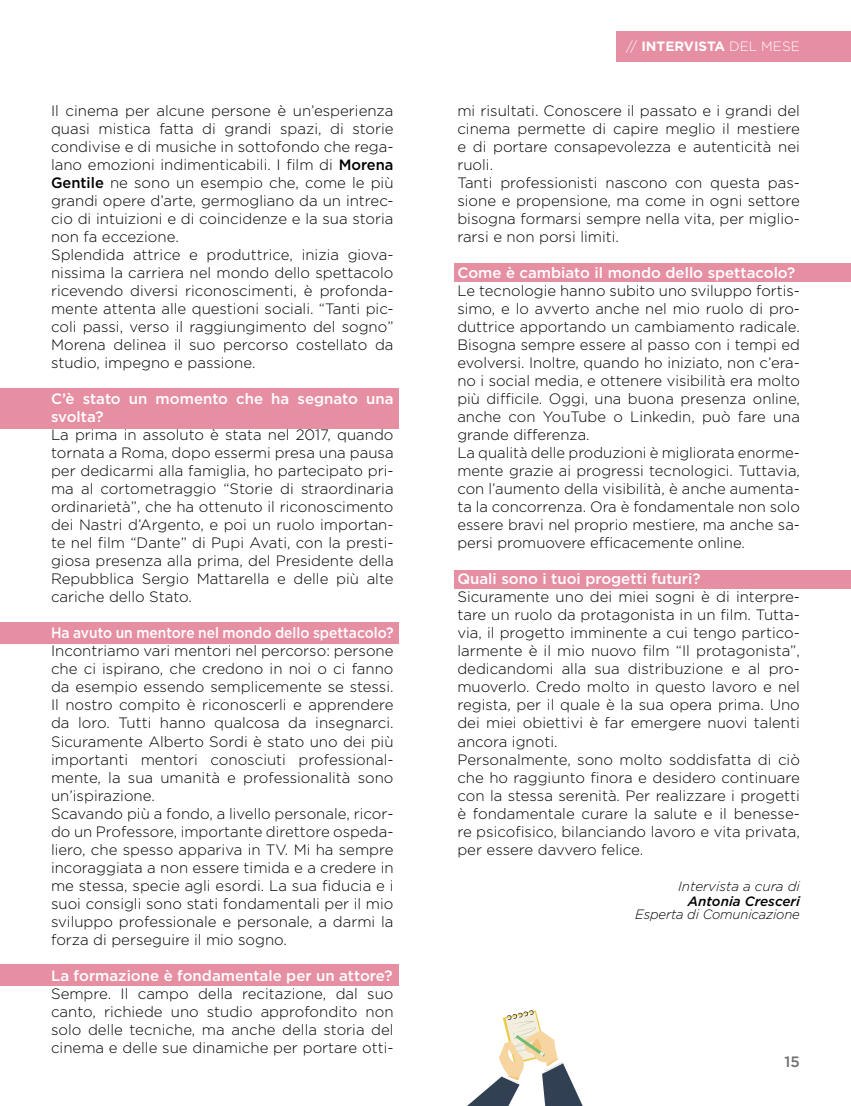
<style>
.page{position:relative;width:851px;height:1106px;background:#fff}
.page>*{position:absolute;margin:0;border:0;box-sizing:border-box;transform-origin:0 0}
.t1{font:300 15px/18px "Gotham";color:#000}
.t2{font:500 15px/18px "Gotham";color:#fff}
.t3{font:500 15px "Gotham";color:#fff;scale:.92 1}
.t4{font:500 15px "Gotham";color:#71706f}
.t5{font:italic 300 13.5px "Gotham";letter-spacing:-.01em;color:#000}
.t6{font:700 13.5px "Gotham";color:#fff}
.t7{font:italic 500 13.5px "Gotham";color:#000}
.s1{font-weight:500}
.s2{font-weight:300}
</style>
<div class="page">
<div style="left:0;top:388px;width:399px;height:40px;background:#e68fa3"></div>
<div style="left:0;top:622px;width:399px;height:21px;background:#e68fa3"></div>
<div style="left:0;top:964px;width:399px;height:21px;background:#e68fa3"></div>
<div style="left:454px;top:264px;width:396px;height:18px;background:#e68fa3"></div>
<div style="left:454px;top:570px;width:396px;height:18px;background:#e68fa3"></div>
<div style="left:616px;top:31px;width:234px;height:31px;background:#e68fa3"></div>
<svg style="left:467px;top:1010px;width:115px;height:96px"></svg>
<p class="t1" style="left:51px;top:101px;width:344px">Il cinema per alcune persone è un’esperienza quasi mistica fatta di grandi spazi, di storie condivise e di musiche in sottofondo che rega&shy;lano emozioni indimenticabili. I film di <span class="s1">Morena Gentile</span> ne sono un esempio che, come le più grandi opere d’arte, germogliano da un intrec&shy;cio di intuizioni e di coincidenze e la sua storia non fa eccezione.<br>Splendida attrice e produttrice, inizia giova&shy;nissima la carriera nel mondo dello spettacolo ricevendo diversi riconoscimenti, è profonda&shy;mente attenta alle questioni sociali. “Tanti pic&shy;coli passi, verso il raggiungimento del sogno” Morena delinea il suo percorso costellato da studio, impegno e passione.</p>
<p class="t2" style="left:51px;top:390px;width:344px">C’è stato un momento che ha segnato una svolta?</p>
<p class="t1" style="left:51px;top:425px;width:344px;text-align:justify">La prima in assoluto è stata nel 2017, quando tornata a Roma, dopo essermi presa una pausa per dedicarmi alla famiglia, ho partecipato pri&shy;ma al cortometraggio “Storie di straordinaria ordinarietà”, che ha ottenuto il riconoscimento dei Nastri d’Argento, e poi un ruolo importan&shy;te nel film “Dante” di Pupi Avati, con la presti&shy;giosa presenza alla prima, del Presidente della Repubblica Sergio Mattarella e delle più alte cariche dello Stato.</p>
<p class="t3" style="left:51px;top:623px;width:374px">Ha avuto un mentore nel mondo dello spettacolo?</p>
<p class="t1" style="left:51px;top:641px;width:344px">Incontriamo vari mentori nel percorso: persone che ci ispirano, che credono in noi o ci fanno da esempio essendo semplicemente se stessi.<br>Il nostro compito è riconoscerli e apprendere da loro. Tutti hanno qualcosa da insegnarci.<br>Sicuramente Alberto Sordi è stato uno dei più importanti mentori conosciuti professional&shy;mente, la sua umanità e professionalità sono un’ispirazione.<br>Scavando più a fondo, a livello personale, ricor&shy;do un Professore, importante direttore ospeda&shy;liero, che spesso appariva in TV. Mi ha sempre incoraggiata a non essere timida e a credere in me stessa, specie agli esordi. La sua fiducia e i suoi consigli sono stati fondamentali per il mio sviluppo professionale e personale, a darmi la forza di perseguire il mio sogno.</p>
<p class="t2" style="left:51px;top:966px;width:343px">La formazione è fondamentale per un attore?</p>
<p class="t1" style="left:51px;top:983px;width:344px;text-align:justify">Sempre. Il campo della recitazione, dal suo canto, richiede uno studio approfondito non solo delle tecniche, ma anche della storia del cinema e delle sue dinamiche per portare otti-</p>
<p class="t6" style="left:626px;top:37px;width:175px"><span class="s2">//</span> INTERVISTA <span class="s2">DEL MESE</span></p>
<p class="t1" style="left:457px;top:101px;width:344px">mi risultati. Conoscere il passato e i grandi del cinema permette di capire meglio il mestiere e di portare consapevolezza e autenticità nei ruoli.<br>Tanti professionisti nascono con questa pas&shy;sione e propensione, ma come in ogni settore bisogna formarsi sempre nella vita, per miglio&shy;rarsi e non porsi limiti.</p>
<p class="t2" style="left:457px;top:264px;width:339px">Come è cambiato il mondo dello spettacolo?</p>
<p class="t1" style="left:457px;top:281px;width:344px">Le tecnologie hanno subito uno sviluppo fortis&shy;simo, e lo avverto anche nel mio ruolo di pro&shy;duttrice apportando un cambiamento radicale.<br>Bisogna sempre essere al passo con i tempi ed evolversi. Inoltre, quando ho iniziato, non c’era&shy;no i social media, e ottenere visibilità era molto più difficile. Oggi, una buona presenza online, anche con YouTube o Linkedin, può fare una grande differenza.<br>La qualità delle produzioni è migliorata enorme&shy;mente grazie ai progressi tecnologici. Tuttavia, con l’aumento della visibilità, è anche aumenta&shy;ta la concorrenza. Ora è fondamentale non solo essere bravi nel proprio mestiere, ma anche sa&shy;persi promuovere efficacemente online.</p>
<p class="t2" style="left:457px;top:570px;width:244px">Quali sono i tuoi progetti futuri?</p>
<p class="t1" style="left:457px;top:587px;width:344px">Sicuramente uno dei miei sogni è di interpre&shy;tare un ruolo da protagonista in un film. Tutta&shy;via, il progetto imminente a cui tengo partico&shy;larmente è il mio nuovo film “Il protagonista”, dedicandomi alla sua distribuzione e al pro&shy;muoverlo. Credo molto in questo lavoro e nel regista, per il quale è la sua opera prima. Uno dei miei obiettivi è far emergere nuovi talenti ancora ignoti.<br>Personalmente, sono molto soddisfatta di ciò che ho raggiunto finora e desidero continuare con la stessa serenità. Per realizzare i progetti è fondamentale curare la salute e il benesse&shy;re psicofisico, bilanciando lavoro e vita privata, per essere davvero felice.</p>
<p class="t5" style="left:678px;top:877px;width:123px">Intervista a cura di</p>
<p class="t7" style="left:687px;top:892px;width:113px">Antonia Cresceri</p>
<p class="t5" style="left:635px;top:905px;width:166px">Esperta di Comunicazione</p>
<p class="t4" style="left:784px;top:1051px;width:17px">15</p>
</div>
